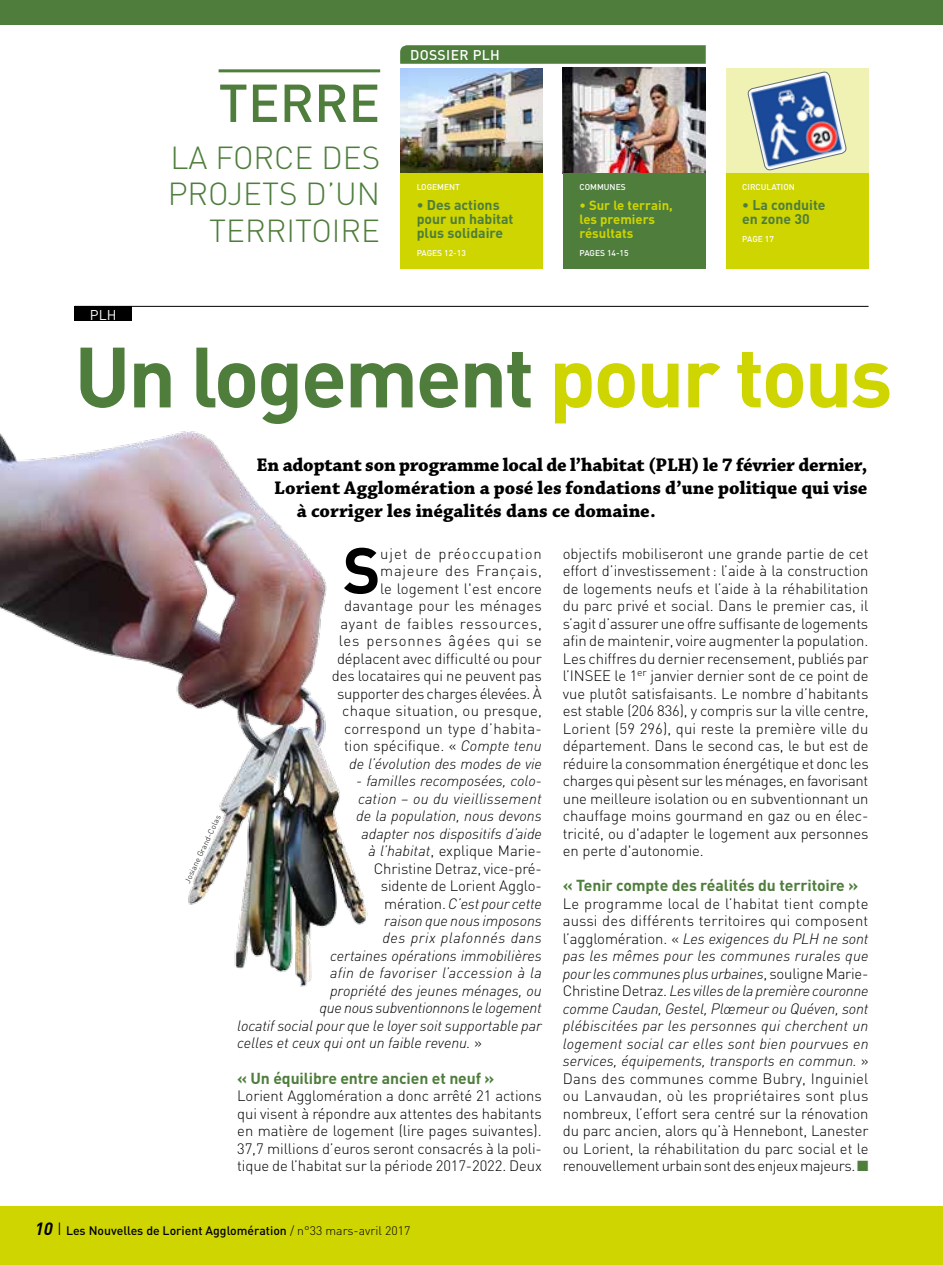
<style>
.page{position:relative;width:943px;height:1265px;background:#fff}
.page>*{position:absolute;margin:0;border:0;box-sizing:border-box;transform-origin:0 0}
.t1{font:700 84px "DIN";letter-spacing:-.03em;color:#4e7d3c}
.t2{font:700 64.05px "DIN";color:#000}
.t3{font:500 52.5px "DIN";color:#4e7d3c}
.t4{font:300 31.5px/36.8px "DIN";color:#4e7d3c;text-align:right}
.t5{font:700 19.25px "Chaparral Pro";color:#000}
.t6{font:700 15.75px "DIN";letter-spacing:-.005em;color:#4e7d3c}
.t7{font:300 14.88px/17.5px "DIN";letter-spacing:-.005em;color:#000;text-align:justify}
.t8{font:300 14.88px/17.5px "DIN";letter-spacing:.015em;color:#000;text-align:right}
.t9{font:italic 300 14.88px "DIN";letter-spacing:-.005em;color:#000}
.t10{font:italic 300 14.88px "DIN";letter-spacing:.025em;color:#000}
.t11{font:italic 300 14.88px "DIN";letter-spacing:.015em;color:#000}
.t12{font:italic 300 14.88px "DIN";letter-spacing:.03em;color:#000}
.t13{font:700 14px/14.3px "DIN";color:#4e7d3c}
.t14{font:500 14px "DIN";letter-spacing:.025em;color:#fff}
.t15{font:14px "DIN";color:#fff}
.t16{font:700 13.12px/14.3px "DIN";color:#ced500}
.t17{font:500 12.25px "DIN";color:#000}
.t18{font:500 8.4px "DIN";color:#fff}
.t19{font:300 7.88px "DIN";color:#000}
.s1{color:#ced500}
.s2{font-style:italic}
.s3{font-style:normal}
.s4{font-weight:700;font-style:italic;font-size:17.5px}
.s5{font-weight:300;font-size:17.5px}
.s6{font-weight:300}
.s7{color:#4e7d3c}
</style>
<div class="page">
<div style="left:0;top:1206px;width:943px;height:59px;background:#ced500"></div>
<hr style="left:218px;top:69px;width:162px;height:3px;background:#4e7d3c">
<div style="left:0;top:0;width:943px;height:25px;background:#4e7d3c"></div>
<img style="left:563px;top:68px;width:142px;height:106px">
<img style="left:400px;top:68px;width:143px;height:106px">
<div style="left:725px;top:68px;width:143px;height:106px;background:#f0f2b3"></div>
<div style="left:563px;top:174px;width:142px;height:95px;background:#4e7d3c"></div>
<div style="left:400px;top:174px;width:143px;height:95px;background:#ced500"></div>
<div style="left:725px;top:174px;width:143px;height:95px;background:#ced500"></div>
<hr style="left:75px;top:306px;width:793px;height:1px;background:#000">
<div style="left:75px;top:306px;width:57px;height:15px;background:#000"></div>
<svg style="left:400px;top:45px;width:305px;height:19px;background:#528041"></svg>
<img style="left:0;top:431px;width:368px;height:556px">
<svg style="left:747px;top:71px;width:100px;height:100px"></svg>
<p class="t15" style="left:90px;top:306px;width:28px">PLH</p>
<h3 class="t3" style="left:218px;top:69px;width:163px">TERRE</h3>
<h3 class="t4" style="left:168px;top:139px;width:214px">LA FORCE DES<br>PROJETS D’UN<br>TERRITOIRE</h3>
<p class="t14" style="left:410px;top:46px;width:91px">DOSSIER PLH</p>
<p class="t18" style="left:417px;top:182px;width:45px">LOGEMENT</p>
<p class="t13" style="left:417px;top:197px;width:98px">• Des actions pour un habitat plus solidaire</p>
<p class="t18" style="left:417px;top:248px;width:51px">PAGES 12-13</p>
<p class="t18" style="left:579px;top:182px;width:48px">COMMUNES</p>
<p class="t16" style="left:579px;top:197px;width:95px">• Sur le terrain, les premiers résultats</p>
<p class="t18" style="left:579px;top:248px;width:51px">PAGES 14-15</p>
<p class="t18" style="left:742px;top:182px;width:54px">CIRCULATION</p>
<p class="t13" style="left:742px;top:197px;width:85px">• La conduite en zone 30</p>
<p class="t18" style="left:742px;top:233px;width:33px">PAGE 17</p>
<h1 class="t1" style="left:74px;top:322px;width:819px">Un logement <span class="s1">pour tous</span></h1>
<p class="t5" style="left:256px;top:454px;width:612px">En adoptant son programme local de l’habitat (PLH) le 7 février dernier,</p>
<p class="t5" style="left:274px;top:476px;width:595px">Lorient Agglomération a posé les fondations d’une politique qui vise</p>
<p class="t5" style="left:297px;top:499px;width:360px">à corriger les inégalités dans ce domaine.</p>
<p class="t19" style="left:182px;top:880px;width:75px;rotate:-64deg">Josiane Grand-Colas</p>
<h2 class="t2" style="left:343px;top:529px;width:39px">S</h2>
<p class="t8" style="left:332px;top:544px;width:212px">ujet de préoccupation majeure des Français,<br>le logement l'est encore davantage pour les ménages ayant de faibles ressources, les personnes âgées qui se déplacent avec difficulté ou pour des locataires qui ne peuvent pas supporter des charges élevées. À chaque situation, ou presque, correspond un type d’habita&shy;tion spécifique. « <span class="s2">Compte tenu de l’évolution des modes de vie</span></p>
<p class="t9" style="left:356px;top:772px;width:187px">- familles recomposées, colo-</p>
<p class="t11" style="left:358px;top:789px;width:185px">cation – ou du vieillissement</p>
<p class="t9" style="left:356px;top:807px;width:187px">de la population, nous devons</p>
<p class="t9" style="left:361px;top:824px;width:182px">adapter nos dispositifs d’aide</p>
<p class="t7" style="left:368px;top:842px;width:175px"><span class="s2">à l’habitat</span>, explique Marie-</p>
<p class="t7" style="left:374px;top:859px;width:170px">Christine Detraz, vice-pré-</p>
<p class="t7" style="left:381px;top:877px;width:163px">sidente de Lorient Agglo-</p>
<p class="t9" style="left:384px;top:894px;width:159px"><span class="s3">mération.</span> C’est pour cette</p>
<p class="t9" style="left:384px;top:911px;width:159px">raison que nous imposons</p>
<p class="t12" style="left:382px;top:929px;width:161px">des prix plafonnés dans</p>
<p class="t9" style="left:330px;top:946px;width:213px">certaines opérations immobilières</p>
<p class="t10" style="left:330px;top:964px;width:213px">afin de favoriser l’accession à la</p>
<p class="t9" style="left:330px;top:981px;width:213px">propriété des jeunes ménages, ou</p>
<p class="t9" style="left:319px;top:999px;width:224px">que nous subventionnons le logement</p>
<p class="t9" style="left:237px;top:1016px;width:306px">locatif social pour que le loyer soit supportable par</p>
<p class="t9" style="left:237px;top:1034px;width:246px">celles et ceux qui ont un faible revenu. <span class="s3">»</span></p>
<p class="t6" style="left:237px;top:1068px;width:259px">« Un équilibre entre ancien et neuf »</p>
<p class="t7" style="left:237px;top:1087px;width:306px">Lorient Agglomération a donc arrêté 21 actions qui visent à répondre aux attentes des habitants en matière de logement (lire pages suivantes).<br>37,7 millions d’euros seront consacrés à la poli&shy;tique de l’habitat sur la période 2017-2022. Deux</p>
<p class="t17" style="left:35px;top:1223px;width:377px"><span class="s4">10</span> <span class="s5">I</span> Les Nouvelles de Lorient Agglomération <span class="s6">/ n°33 mars-avril 2017</span></p>
<p class="t7" style="left:563px;top:544px;width:307px">objectifs mobiliseront une grande partie de cet effort d’investissement: l’aide à la construction de logements neufs et l’aide à la réhabilitation du parc privé et social. Dans le premier cas, il s’agit d’assurer une offre suffisante de logements afin de maintenir, voire augmenter la population.<br>Les chiffres du dernier recensement, publiés par l’INSEE le 1<sup>er</sup> janvier dernier sont de ce point de vue plutôt satisfaisants. Le nombre d’habitants est stable (206 836), y compris sur la ville centre, Lorient (59 296), qui reste la première ville du département. Dans le second cas, le but est de réduire la consommation énergétique et donc les charges qui pèsent sur les ménages, en favorisant une meilleure isolation ou en subventionnant un chauffage moins gourmand en gaz ou en élec&shy;tricité, ou d'adapter le logement aux personnes en perte d'autonomie.</p>
<p class="t6" style="left:563px;top:875px;width:297px">« Tenir compte des réalités du territoire »</p>
<p class="t7" style="left:563px;top:894px;width:307px">Le programme local de l’habitat tient compte aussi des différents territoires qui composent l’agglomération. « <span class="s2">Les exigences du PLH ne sont pas les mêmes pour les communes rurales que pour les communes plus urbaines</span>, souligne Marie-Christine Detraz. <span class="s2">Les villes de la première couronne comme Caudan, Gestel, Plœmeur ou Quéven, sont plébiscitées par les personnes qui cherchent un logement social car elles sont bien pourvues en services, équipements, transports en commun.</span> » Dans des communes comme Bubry, Inguiniel ou Lanvaudan, où les propriétaires sont plus nombreux, l’effort sera centré sur la rénovation du parc ancien, alors qu’à Hennebont, Lanester ou Lorient, la réhabilitation du parc social et le renouvellement urbain sont des enjeux majeurs.<span class="s7">■</span></p>
</div>
